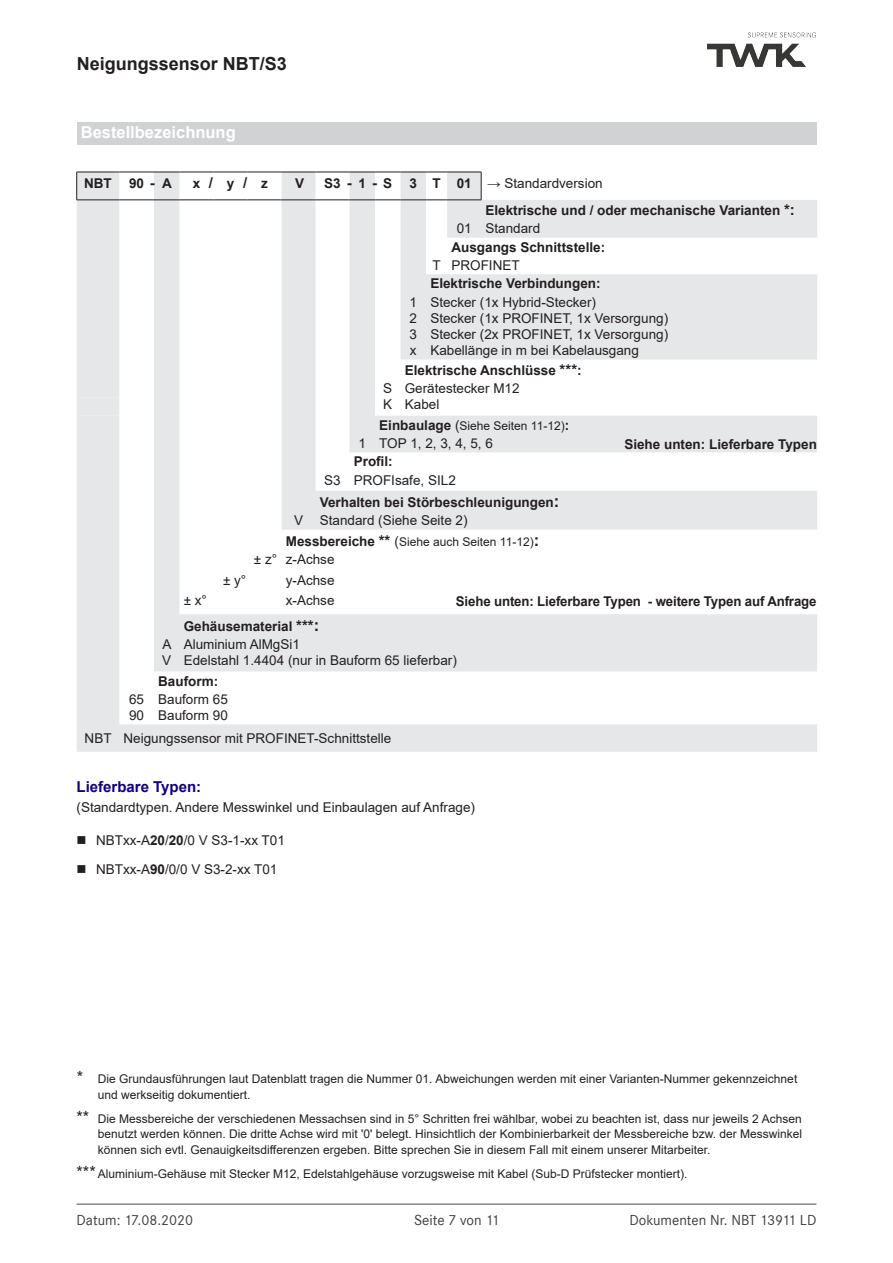
<style>
.page{position:relative;width:893px;height:1263px;background:#fff}
.page>*{position:absolute;margin:0;border:0;box-sizing:border-box;transform-origin:0 0}
.t1{font:700 18px "Arial";color:#231f20}
.Absatzüberschriften{font:700 16.5px "Arial";color:#fff}
.t2{font:15px "Corporate S";color:#3e3e3f}
.Absatzüberschriften-2{font:700 15px "Arial";color:#13017c}
.Inhaltsverzeichnis{font:700 15px "Arial";color:#231f20}
.Fließtext{font:13.5px/16.2px "Arial";color:#231f20}
.t3{font:700 13.5px "Arial";color:#231f20}
.t4{font:12px/16.2px "Arial";color:#231f20}
.s1{font-size:15px}
.s2{font-weight:700;font-size:13.5px}
.s3{font-size:13.5px}
.s4{font-size:16.5px}
.s5{font-weight:700;font-size:15px}
.s6{font-weight:700;font-size:16.5px}
.s7{font-weight:700}
</style>
<div class="page">
<hr style="left:77px;top:1203px;width:739px;height:2px;background:#878787">
<img style="left:707px;top:33px;width:108px;height:33px">
<svg style="left:77px;top:173px;width:740px;height:579px"></svg>
<svg style="left:213px;top:173px;width:34px;height:357px"></svg>
<svg style="left:77px;top:274px;width:740px;height:142px;fill:#edeeef"></svg>
<hr style="left:77px;top:172px;width:42px;height:1px;background:#231f20">
<svg style="left:76px;top:172px;width:1px;height:28px"></svg>
<hr style="left:119px;top:172px;width:35px;height:1px;background:#231f20">
<svg style="left:154px;top:172px;width:25px;height:1px"></svg>
<hr style="left:179px;top:172px;width:34px;height:1px;background:#231f20">
<hr style="left:213px;top:172px;width:34px;height:1px;background:#231f20">
<hr style="left:247px;top:172px;width:34px;height:1px;background:#231f20">
<hr style="left:281px;top:172px;width:34px;height:1px;background:#231f20">
<hr style="left:315px;top:172px;width:35px;height:1px;background:#231f20">
<svg style="left:350px;top:172px;width:97px;height:1px"></svg>
<hr style="left:447px;top:172px;width:34px;height:1px;background:#231f20">
<svg style="left:481px;top:172px;width:1px;height:28px"></svg>
<hr style="left:77px;top:200px;width:42px;height:1px;background:#231f20">
<hr style="left:119px;top:200px;width:35px;height:1px;background:#231f20">
<svg style="left:154px;top:200px;width:25px;height:1px"></svg>
<hr style="left:179px;top:200px;width:34px;height:1px;background:#231f20">
<hr style="left:213px;top:200px;width:34px;height:1px;background:#231f20">
<hr style="left:247px;top:200px;width:34px;height:1px;background:#231f20">
<hr style="left:281px;top:200px;width:34px;height:1px;background:#231f20">
<hr style="left:315px;top:200px;width:35px;height:1px;background:#231f20">
<svg style="left:350px;top:200px;width:97px;height:1px"></svg>
<hr style="left:447px;top:200px;width:34px;height:1px;background:#231f20">
<div style="left:77px;top:122px;width:739px;height:23px;background:#d1d2d4"></div>
<h1 class="t1" style="left:77px;top:51px;width:212px">Neigungssensor NBT/S3</h1>
<p class="Absatzüberschriften" style="left:81px;top:121px;width:156px">Bestellbezeichnung</p>
<p class="Inhaltsverzeichnis" style="left:150px;top:172px;width:6px">-</p>
<p class="Inhaltsverzeichnis" style="left:209px;top:172px;width:6px">/</p>
<p class="Inhaltsverzeichnis" style="left:243px;top:172px;width:6px">/</p>
<p class="Inhaltsverzeichnis" style="left:347px;top:172px;width:32px">- -</p>
<p class="t3" style="left:84px;top:174px;width:29px">NBT</p>
<p class="t3" style="left:129px;top:174px;width:17px">90</p>
<p class="t3" style="left:162px;top:174px;width:11px">A</p>
<p class="t3" style="left:193px;top:174px;width:9px">x</p>
<p class="t3" style="left:227px;top:174px;width:9px">y</p>
<p class="t3" style="left:261px;top:174px;width:8px">z</p>
<p class="t3" style="left:295px;top:174px;width:11px">V</p>
<p class="t3" style="left:324px;top:174px;width:18px">S3</p>
<p class="t3" style="left:359px;top:174px;width:9px">1</p>
<p class="t3" style="left:383px;top:174px;width:11px">S</p>
<p class="t3" style="left:410px;top:174px;width:9px">3</p>
<p class="t3" style="left:432px;top:174px;width:10px">T</p>
<p class="t3" style="left:457px;top:174px;width:17px">01</p>
<p class="Fließtext" style="left:487px;top:175px;width:117px">→ Standardversion</p>
<p class="t3" style="left:485px;top:201px;width:311px">Elektrische und / oder mechanische Varianten <span class="s1">*:</span></p>
<p class="Fließtext" style="left:457px;top:220px;width:17px">01</p>
<p class="Fließtext" style="left:485px;top:220px;width:56px">Standard</p>
<p class="t3" style="left:451px;top:237px;width:155px">Ausgangs Schnittstelle:</p>
<p class="Fließtext" style="left:433px;top:257px;width:10px">T</p>
<p class="Fließtext" style="left:451px;top:257px;width:70px">PROFINET</p>
<p class="t3" style="left:430px;top:274px;width:172px">Elektrische Verbindungen:</p>
<p class="Fließtext" style="left:410px;top:294px;width:9px">1</p>
<p class="Fließtext" style="left:410px;top:310px;width:9px">2</p>
<p class="Fließtext" style="left:410px;top:326px;width:9px">3</p>
<p class="Fließtext" style="left:410px;top:342px;width:8px">x</p>
<p class="Fließtext" style="left:430px;top:294px;width:167px">Stecker (1x Hybrid-Stecker)</p>
<p class="Fließtext" style="left:430px;top:310px;width:239px">Stecker (1x PROFINET, 1x Versorgung)<br>Stecker (2x PROFINET, 1x Versorgung)</p>
<p class="Fließtext" style="left:430px;top:342px;width:210px">Kabellänge in m bei Kabelausgang</p>
<p class="t3" style="left:405px;top:360px;width:178px">Elektrische Anschlüsse <span class="s1">***</span>:</p>
<p class="Fließtext" style="left:294px;top:512px;width:11px">V</p>
<p class="Fließtext" style="left:405px;top:380px;width:116px">Gerätestecker M12</p>
<p class="Fließtext" style="left:405px;top:396px;width:36px">Kabel</p>
<p class="t4" style="left:379px;top:417px;width:191px"><span class="s2">Einbaulage</span> <span class="s3">(</span>Siehe Seiten 11-12)<span class="s2">:</span></p>
<p class="Fließtext" style="left:383px;top:380px;width:11px">S</p>
<p class="Fließtext" style="left:383px;top:396px;width:11px">K</p>
<p class="Fließtext" style="left:359px;top:435px;width:9px">1</p>
<p class="Fließtext" style="left:379px;top:435px;width:115px">TOP 1, 2, 3, 4, 5, 6</p>
<p class="t3" style="left:354px;top:452px;width:41px">Profil:</p>
<p class="Fließtext" style="left:324px;top:472px;width:18px">S3</p>
<p class="Fließtext" style="left:354px;top:472px;width:104px">PROFIsafe, SIL2</p>
<p class="t3" style="left:320px;top:493px;width:241px">Verhalten bei Störbeschleunigungen<span class="s4">:</span></p>
<p class="Fließtext" style="left:320px;top:512px;width:149px">Standard (Siehe Seite 2)</p>
<p class="t3" style="left:624px;top:435px;width:194px">Siehe unten: Lieferbare Typen</p>
<p class="t4" style="left:286px;top:533px;width:255px"><span class="s2">Messbereiche</span> <span class="s5">**</span> <span class="s3">(</span>Siehe auch Seiten 11-12)<span class="s6">:</span></p>
<p class="Fließtext" style="left:286px;top:551px;width:50px">z-Achse</p>
<p class="Fließtext" style="left:286px;top:572px;width:50px">y-Achse</p>
<p class="Fließtext" style="left:286px;top:592px;width:50px">x-Achse</p>
<p class="t3" style="left:184px;top:616px;width:137px">Gehäusematerial <span class="s1">***</span><span class="s4">:</span></p>
<p class="Fließtext" style="left:254px;top:551px;width:25px">± z°</p>
<p class="Fließtext" style="left:223px;top:572px;width:25px">± y°</p>
<p class="Fließtext" style="left:184px;top:592px;width:25px">± x°</p>
<p class="t3" style="left:456px;top:592px;width:362px">Siehe unten: Lieferbare Typen - weitere Typen auf Anfrage</p>
<p class="Fließtext" style="left:184px;top:636px;width:118px">Aluminium AlMgSi1</p>
<p class="Fließtext" style="left:184px;top:652px;width:275px">Edelstahl 1.4404 (nur in Bauform 65 lieferbar)</p>
<p class="t3" style="left:158px;top:671px;width:61px">Bauform:</p>
<p class="Fließtext" style="left:163px;top:636px;width:11px">A</p>
<p class="Fließtext" style="left:162px;top:652px;width:11px">V</p>
<p class="Fließtext" style="left:129px;top:691px;width:17px">65<br>90</p>
<p class="Fließtext" style="left:158px;top:691px;width:71px">Bauform 65<br>Bauform 90</p>
<p class="Fließtext" style="left:85px;top:730px;width:28px">NBT</p>
<p class="Fließtext" style="left:123px;top:730px;width:269px">Neigungssensor mit PROFINET-Schnittstelle</p>
<p class="Absatzüberschriften-2" style="left:77px;top:776px;width:126px">Lieferbare Typen:</p>
<p class="Fließtext" style="left:77px;top:799px;width:400px">(Standardtypen. Andere Messwinkel und Einbaulagen auf Anfrage)</p>
<p class="Fließtext" style="left:77px;top:832px;width:210px">■ NBTxx-A<span class="s7">20</span>/<span class="s7">20</span>/0 V S3-1-xx T01</p>
<p class="Fließtext" style="left:77px;top:861px;width:202px">■ NBTxx-A<span class="s7">90</span>/0/0 V S3-2-xx T01</p>
<p class="t4" style="left:98px;top:1071px;width:701px;text-indent:-21px"><span class="s4">*</span> Die Grundausführungen laut Datenblatt tragen die Nummer 01. Abweichungen werden mit einer Varianten-Nummer gekennzeichnet und werkseitig dokumentiert.</p>
<p class="t4" style="left:77px;top:1112px;width:727px;line-height:14.4px;text-align:right"><span class="s4">**</span> Die Messbereiche der verschiedenen Messachsen sind in 5° Schritten frei wählbar, wobei zu beachten ist, dass nur jeweils 2 Achsen benutzt werden können. Die dritte Achse wird mit '0' belegt. Hinsichtlich der Kombinierbarkeit der Messbereiche bzw. der Messwinkel</p>
<p class="t4" style="left:98px;top:1141px;width:614px">können sich evtl. Genauigkeitsdifferenzen ergeben. Bitte sprechen Sie in diesem Fall mit einem unserer Mitarbeiter.</p>
<p class="t4" style="left:77px;top:1165px;width:612px"><span class="s4">***</span> Aluminium-Gehäuse mit Stecker M12, Edelstahlgehäuse vorzugsweise mit Kabel (Sub-D Prüfstecker montiert).</p>
<p class="t2" style="left:77px;top:1211px;width:118px">Datum: 17.08.2020</p>
<p class="t2" style="left:414px;top:1211px;width:87px">Seite 7 von 11</p>
<p class="t2" style="left:629px;top:1211px;width:189px">Dokumenten Nr. NBT 13911 LD</p>
</div>
